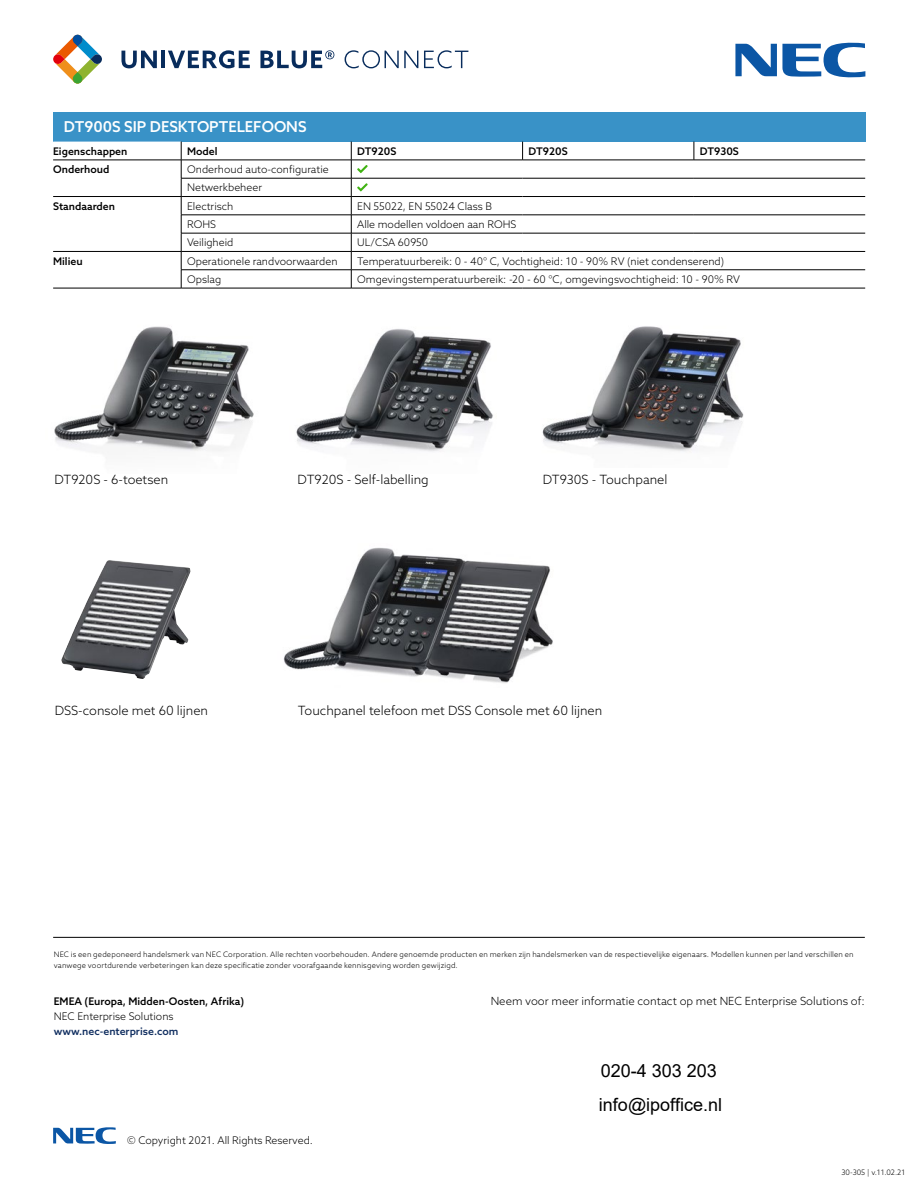
<style>
.page{position:relative;width:918px;height:1188px;background:#fff}
.page>*{position:absolute;margin:0;border:0;box-sizing:border-box;transform-origin:0 0}
.t1{font:18px/34px "Arial";color:#000}
.t2{font:500 15px "Azo Sans";color:#fff}
.t3{font:300 12.75px "Azo Sans";color:#000}
.t4{font:300 11.25px "Azo Sans";color:#000}
.t5{font:300 10.5px/18.3px "Azo Sans";color:#000}
.t6{font:500 10.5px "Azo Sans";color:#000}
.t7{font:500 10.5px "Azo Sans";color:#102e60}
.t8{font:300 7.5px/10.5px "Azo Sans";letter-spacing:.02em;color:#000}
.t9{font:300 7.5px "Azo Sans";color:#000}
</style>
<div class="page">
<svg style="left:53px;top:1127px;width:63px;height:17px"></svg>
<img style="left:54px;top:326px;width:200px;height:126px">
<img style="left:55px;top:327px;width:179px;height:119px">
<img style="left:296px;top:329px;width:197px;height:123px">
<img style="left:297px;top:331px;width:91px;height:110px">
<img style="left:542px;top:326px;width:202px;height:126px">
<img style="left:543px;top:327px;width:181px;height:120px">
<div style="left:53px;top:112px;width:812px;height:30px;background:#3992c7"></div>
<svg style="left:53px;top:142px;width:812px;height:146px"></svg>
<svg style="left:522px;top:142px;width:1px;height:18px"></svg>
<svg style="left:694px;top:142px;width:1px;height:18px"></svg>
<svg style="left:181px;top:142px;width:1px;height:146px"></svg>
<hr style="left:53px;top:160px;width:128px;height:1px;background:#000">
<hr style="left:181px;top:160px;width:170px;height:1px;background:#000">
<hr style="left:351px;top:160px;width:172px;height:1px;background:#000">
<hr style="left:523px;top:160px;width:171px;height:1px;background:#000">
<hr style="left:694px;top:160px;width:171px;height:1px;background:#000">
<hr style="left:351px;top:178px;width:172px;height:1px;background:#000">
<hr style="left:523px;top:178px;width:171px;height:1px;background:#000">
<hr style="left:694px;top:178px;width:171px;height:1px;background:#000">
<hr style="left:181px;top:178px;width:170px;height:1px;background:#000">
<hr style="left:53px;top:196px;width:128px;height:1px;background:#000">
<hr style="left:181px;top:196px;width:170px;height:1px;background:#000">
<hr style="left:351px;top:196px;width:172px;height:1px;background:#000">
<hr style="left:523px;top:196px;width:171px;height:1px;background:#000">
<hr style="left:694px;top:196px;width:171px;height:1px;background:#000">
<hr style="left:181px;top:215px;width:170px;height:1px;background:#000">
<hr style="left:351px;top:215px;width:172px;height:1px;background:#000">
<hr style="left:523px;top:215px;width:171px;height:1px;background:#000">
<hr style="left:694px;top:215px;width:171px;height:1px;background:#000">
<hr style="left:181px;top:233px;width:170px;height:1px;background:#000">
<hr style="left:351px;top:233px;width:172px;height:1px;background:#000">
<hr style="left:523px;top:233px;width:171px;height:1px;background:#000">
<hr style="left:694px;top:233px;width:171px;height:1px;background:#000">
<hr style="left:53px;top:251px;width:128px;height:1px;background:#000">
<hr style="left:181px;top:251px;width:170px;height:1px;background:#000">
<hr style="left:351px;top:251px;width:172px;height:1px;background:#000">
<hr style="left:523px;top:251px;width:171px;height:1px;background:#000">
<hr style="left:694px;top:251px;width:171px;height:1px;background:#000">
<hr style="left:181px;top:270px;width:170px;height:1px;background:#000">
<hr style="left:351px;top:270px;width:172px;height:1px;background:#000">
<hr style="left:523px;top:270px;width:171px;height:1px;background:#000">
<hr style="left:694px;top:270px;width:171px;height:1px;background:#000">
<hr style="left:53px;top:288px;width:128px;height:1px;background:#000">
<hr style="left:181px;top:288px;width:170px;height:1px;background:#000">
<hr style="left:351px;top:288px;width:172px;height:1px;background:#000">
<hr style="left:523px;top:288px;width:171px;height:1px;background:#000">
<hr style="left:694px;top:288px;width:171px;height:1px;background:#000">
<svg style="left:351px;top:142px;width:17px;height:146px"></svg>
<svg style="left:735px;top:42px;width:130px;height:36px"></svg>
<svg style="left:53px;top:35px;width:49px;height:49px"></svg>
<svg style="left:121px;top:51px;width:36px;height:17px"></svg>
<hr style="left:161px;top:51px;width:4px;height:17px;background:#082c5c">
<svg style="left:168px;top:50px;width:82px;height:18px"></svg>
<svg style="left:260px;top:50px;width:74px;height:18px"></svg>
<svg style="left:345px;top:50px;width:73px;height:18px"></svg>
<svg style="left:424px;top:50px;width:44px;height:18px"></svg>
<img style="left:61px;top:560px;width:129px;height:119px">
<img style="left:283px;top:547px;width:270px;height:136px">
<hr style="left:53px;top:937px;width:812px;height:1px;background:#000">
<h2 class="t2" style="left:64px;top:117px;width:244px">DT900S SIP DESKTOPTELEFOONS</h2>
<p class="t6" style="left:53px;top:144px;width:76px">Eigenschappen</p>
<p class="t6" style="left:187px;top:144px;width:32px">Model</p>
<p class="t6" style="left:357px;top:144px;width:41px">DT920S</p>
<p class="t6" style="left:529px;top:144px;width:41px">DT920S</p>
<p class="t6" style="left:700px;top:144px;width:41px">DT930S</p>
<p class="t6" style="left:53px;top:162px;width:58px">Onderhoud</p>
<p class="t5" style="left:187px;top:160px;width:143px">Onderhoud auto-configuratie<br>Netwerkbeheer</p>
<p class="t6" style="left:53px;top:199px;width:64px">Standaarden</p>
<p class="t5" style="left:187px;top:197px;width:48px">Electrisch</p>
<p class="t5" style="left:357px;top:197px;width:136px">EN 55022, EN 55024 Class B</p>
<p class="t5" style="left:187px;top:215px;width:30px">ROHS</p>
<p class="t5" style="left:357px;top:215px;width:161px">Alle modellen voldoen aan ROHS</p>
<p class="t5" style="left:187px;top:233px;width:48px">Veiligheid</p>
<p class="t5" style="left:357px;top:233px;width:73px">UL/CSA 60950</p>
<p class="t6" style="left:53px;top:254px;width:31px">Milieu</p>
<p class="t5" style="left:187px;top:252px;width:152px">Operationele randvoorwaarden</p>
<p class="t5" style="left:357px;top:252px;width:368px">Temperatuurbereik: 0 - 40° C, Vochtigheid: 10 - 90% RV (niet condenserend)</p>
<p class="t5" style="left:187px;top:270px;width:36px">Opslag</p>
<p class="t5" style="left:357px;top:270px;width:384px">Omgevingstemperatuurbereik: -20 - 60 °C, omgevingsvochtigheid: 10 - 90% RV</p>
<p class="t3" style="left:54px;top:471px;width:115px">DT920S - 6-toetsen</p>
<p class="t3" style="left:298px;top:471px;width:133px">DT920S - Self-labelling</p>
<p class="t3" style="left:543px;top:471px;width:126px">DT930S - Touchpanel</p>
<p class="t3" style="left:55px;top:702px;width:155px">DSS-console met 60 lijnen</p>
<p class="t3" style="left:298px;top:702px;width:306px">Touchpanel telefoon met DSS Console met 60 lijnen</p>
<p class="t8" style="left:54px;top:949px;width:801px">NEC is een gedeponeerd handelsmerk van NEC Corporation. Alle rechten voorbehouden. Andere genoemde producten en merken zijn handelsmerken van de respectievelijke eigenaars. Modellen kunnen per land verschillen en vanwege voortdurende verbeteringen kan deze specificatie zonder voorafgaande kennisgeving worden gewijzigd.</p>
<p class="t6" style="left:54px;top:994px;width:192px">EMEA (Europa, Midden-Oosten, Afrika)</p>
<p class="t4" style="left:491px;top:994px;width:376px">Neem voor meer informatie contact op met NEC Enterprise Solutions of:</p>
<p class="t5" style="left:54px;top:1007px;width:121px">NEC Enterprise Solutions</p>
<p class="t7" style="left:54px;top:1024px;width:126px">www.nec-enterprise.com</p>
<h1 class="t1" style="left:599px;top:1053px;width:125px">020-4 303 203 info@ipoffice.nl</h1>
<p class="t5" style="left:127px;top:1131px;width:187px">© Copyright 2021. All Rights Reserved.</p>
<p class="t9" style="left:841px;top:1168px;width:65px">30-305 | v.11.02.21</p>
</div>
